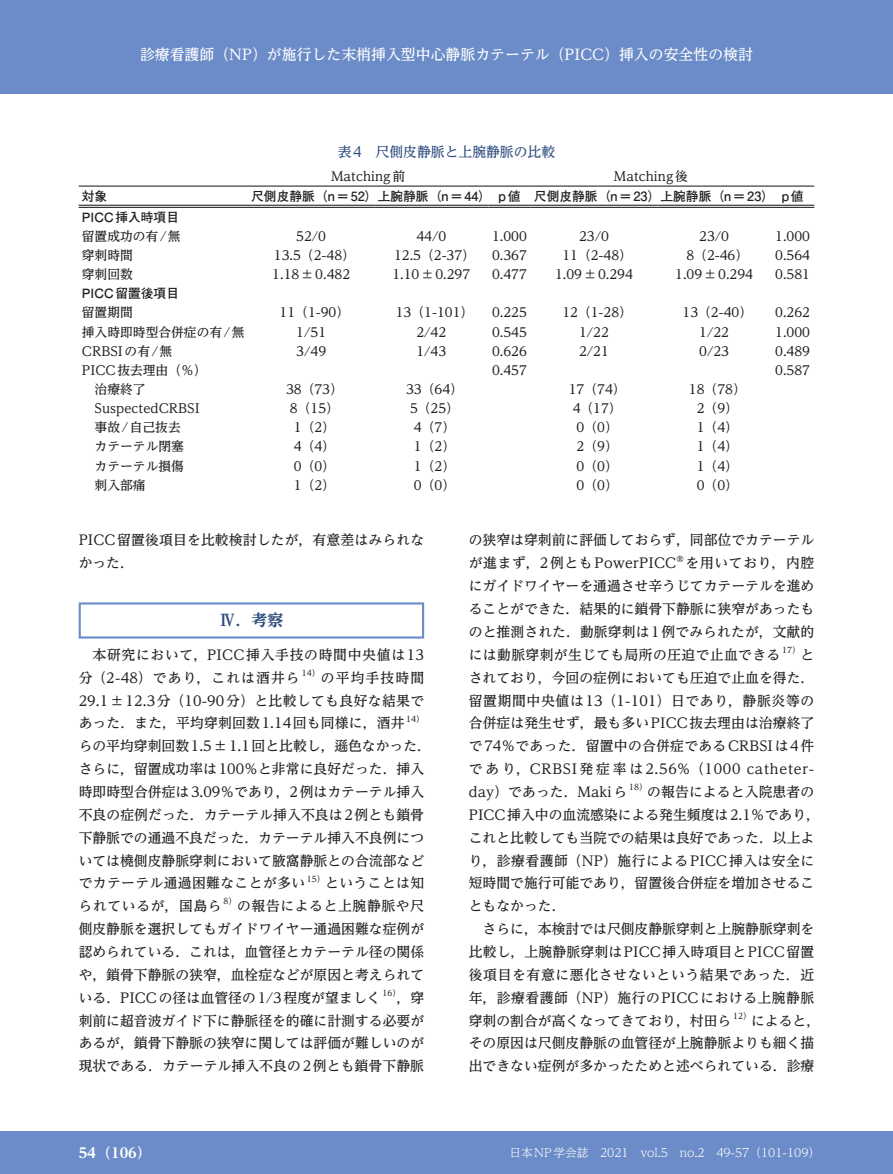
<style>
.page{position:relative;width:893px;height:1174px;background:#fff}
.page>*{position:absolute;margin:0;border:0;box-sizing:border-box;transform-origin:0 0}
.t1{font:700 expanded 15.9px "UD Reimin Pr 6 N";color:#2e4d7e}
.t2{font:500 14.85px "UD Reimin Pr 6 N";color:#fff}
.t3{font:500 13.8px/22.8px "UD Reimin Pr 6 N";letter-spacing:.005em;color:#231f20;text-align:justify}
.t4{font:500 13.8px/22.8px "UD Reimin Pr 6 N";letter-spacing:.05em;color:#231f20}
.t5{font:500 13.8px "UD Reimin Pr 6 N";color:#2e4d7e}
.t6{font:500 13.8px "UD Reimin Pr 6 N";letter-spacing:.045em;color:#231f20}
.t7{font:800 13.8px "UD Reimin Pr 6 N";color:#fff}
.t8{font:500 13.8px "UD Reimin Pr 6 N";letter-spacing:.025em;color:#231f20}
.t9{font:500 12.75px "UD Reimin Pr 6 N";color:#231f20}
.t10{font:700 12.75px "Futo Go B101 Pro";color:#231f20}
.t11{font:300 11.7px "UD Reimin Pr 6 N";color:#fff}
.t12{font:500 8.1px "UD Reimin Pr 6 N";letter-spacing:.005em;color:#231f20}
</style>
<div class="page">
<div style="left:0;top:1131px;width:893px;height:43px;background:#6b8cc8"></div>
<div style="left:0;top:0;width:893px;height:94px;background:#6b8cc8"></div>
<div style="left:79px;top:602px;width:345px;height:36px;background:linear-gradient(to right,#adbfe0,#adbfe0)"></div>
<div style="left:81px;top:604px;width:341px;height:32px;background:#fff"></div>
<hr style="left:79px;top:185px;width:169px;height:2px;background:#231f20">
<hr style="left:248px;top:185px;width:126px;height:2px;background:#231f20">
<hr style="left:374px;top:185px;width:114px;height:2px;background:#231f20">
<hr style="left:488px;top:185px;width:43px;height:2px;background:#231f20">
<hr style="left:531px;top:185px;width:126px;height:2px;background:#231f20">
<hr style="left:657px;top:185px;width:114px;height:2px;background:#231f20">
<hr style="left:771px;top:185px;width:43px;height:2px;background:#231f20">
<hr style="left:79px;top:205px;width:169px;height:1px;background:#231f20">
<hr style="left:79px;top:207px;width:169px;height:1px;background:#231f20">
<hr style="left:248px;top:205px;width:126px;height:1px;background:#231f20">
<hr style="left:248px;top:207px;width:126px;height:1px;background:#231f20">
<hr style="left:374px;top:205px;width:114px;height:1px;background:#231f20">
<hr style="left:374px;top:207px;width:114px;height:1px;background:#231f20">
<hr style="left:488px;top:205px;width:43px;height:1px;background:#231f20">
<hr style="left:488px;top:207px;width:43px;height:1px;background:#231f20">
<hr style="left:531px;top:205px;width:126px;height:1px;background:#231f20">
<hr style="left:531px;top:207px;width:126px;height:1px;background:#231f20">
<hr style="left:657px;top:205px;width:114px;height:1px;background:#231f20">
<hr style="left:657px;top:207px;width:114px;height:1px;background:#231f20">
<hr style="left:771px;top:205px;width:43px;height:1px;background:#231f20">
<hr style="left:771px;top:207px;width:43px;height:1px;background:#231f20">
<p class="t2" style="left:140px;top:42px;width:614px">診療看護師（NP）が施行した末梢挿入型中心静脈カテーテル（PICC）挿入の安全性の検討</p>
<p class="t5" style="left:338px;top:140px;width:219px">表4　尺側皮静脈と上腕静脈の比較</p>
<p class="t9" style="left:331px;top:166px;width:76px">Matching前</p>
<p class="t9" style="left:614px;top:166px;width:76px">Matching後</p>
<p class="t10" style="left:82px;top:185px;width:27px">対象</p>
<p class="t10" style="left:251px;top:185px;width:554px">尺側皮静脈（n＝ 52）上腕静脈（n＝ 44） p値 尺側皮静脈（n＝ 23）上腕静脈（n＝ 23） p値</p>
<p class="t10" style="left:82px;top:207px;width:99px">PICC挿入時項目</p>
<p class="t9" style="left:82px;top:226px;width:100px">留置成功の有/無</p>
<p class="t9" style="left:296px;top:226px;width:31px">52/0</p>
<p class="t9" style="left:416px;top:226px;width:31px">44/0</p>
<p class="t9" style="left:492px;top:226px;width:36px">1.000</p>
<p class="t9" style="left:579px;top:226px;width:31px">23/0</p>
<p class="t9" style="left:699px;top:226px;width:31px">23/0</p>
<p class="t9" style="left:775px;top:226px;width:36px">1.000</p>
<p class="t9" style="left:82px;top:245px;width:53px">穿刺時間</p>
<p class="t9" style="left:274px;top:245px;width:83px">13.5（2-48）</p>
<p class="t9" style="left:394px;top:245px;width:83px">12.5（2-37）</p>
<p class="t9" style="left:492px;top:245px;width:36px">0.367</p>
<p class="t9" style="left:562px;top:245px;width:71px">11（2-48）</p>
<p class="t9" style="left:686px;top:245px;width:63px">8（2-46）</p>
<p class="t9" style="left:775px;top:245px;width:36px">0.564</p>
<p class="t9" style="left:82px;top:264px;width:53px">穿刺回数</p>
<p class="t9" style="left:272px;top:264px;width:79px">1.18±0.482</p>
<p class="t9" style="left:392px;top:264px;width:79px">1.10±0.297</p>
<p class="t9" style="left:492px;top:264px;width:36px">0.477</p>
<p class="t9" style="left:555px;top:264px;width:79px">1.09±0.294</p>
<p class="t9" style="left:675px;top:264px;width:79px">1.09±0.294</p>
<p class="t9" style="left:775px;top:264px;width:36px">0.581</p>
<p class="t10" style="left:82px;top:283px;width:99px">PICC留置後項目</p>
<p class="t9" style="left:82px;top:302px;width:53px">留置期間</p>
<p class="t9" style="left:280px;top:302px;width:71px">11（1-90）</p>
<p class="t9" style="left:396px;top:302px;width:79px">13（1-101）</p>
<p class="t9" style="left:492px;top:302px;width:36px">0.225</p>
<p class="t9" style="left:562px;top:302px;width:71px">12（1-28）</p>
<p class="t9" style="left:682px;top:302px;width:71px">13（2-40）</p>
<p class="t9" style="left:775px;top:302px;width:36px">0.262</p>
<p class="t9" style="left:82px;top:321px;width:164px">挿入時即時型合併症の有/無</p>
<p class="t9" style="left:296px;top:321px;width:31px">1/51</p>
<p class="t9" style="left:416px;top:321px;width:31px">2/42</p>
<p class="t9" style="left:492px;top:321px;width:36px">0.545</p>
<p class="t9" style="left:579px;top:321px;width:31px">1/22</p>
<p class="t9" style="left:699px;top:321px;width:31px">1/22</p>
<p class="t9" style="left:775px;top:321px;width:36px">1.000</p>
<p class="t9" style="left:82px;top:340px;width:92px">CRBSIの有/無</p>
<p class="t9" style="left:296px;top:340px;width:31px">3/49</p>
<p class="t9" style="left:416px;top:340px;width:31px">1/43</p>
<p class="t9" style="left:492px;top:340px;width:36px">0.626</p>
<p class="t9" style="left:579px;top:340px;width:31px">2/21</p>
<p class="t9" style="left:699px;top:340px;width:31px">0/23</p>
<p class="t9" style="left:775px;top:340px;width:36px">0.489</p>
<p class="t9" style="left:82px;top:360px;width:126px">PICC抜去理由（％）</p>
<p class="t9" style="left:492px;top:360px;width:36px">0.457</p>
<p class="t9" style="left:775px;top:360px;width:36px">0.587</p>
<p class="t9" style="left:82px;top:379px;width:65px">　治療終了</p>
<p class="t9" style="left:286px;top:379px;width:58px">38（73）</p>
<p class="t9" style="left:406px;top:379px;width:58px">33（64）</p>
<p class="t9" style="left:569px;top:379px;width:58px">17（74）</p>
<p class="t9" style="left:689px;top:379px;width:58px">18（78）</p>
<p class="t9" style="left:82px;top:398px;width:119px">　SuspectedCRBSI</p>
<p class="t9" style="left:290px;top:398px;width:51px">8（15）</p>
<p class="t9" style="left:410px;top:398px;width:51px">5（25）</p>
<p class="t9" style="left:573px;top:398px;width:51px">4（17）</p>
<p class="t9" style="left:697px;top:398px;width:43px">2（9）</p>
<p class="t9" style="left:82px;top:417px;width:100px">　事故/自己抜去</p>
<p class="t9" style="left:294px;top:417px;width:43px">1（2）</p>
<p class="t9" style="left:414px;top:417px;width:43px">4（7）</p>
<p class="t9" style="left:577px;top:417px;width:43px">0（0）</p>
<p class="t9" style="left:697px;top:417px;width:43px">1（4）</p>
<p class="t9" style="left:82px;top:436px;width:104px">　カテーテル閉塞</p>
<p class="t9" style="left:294px;top:436px;width:43px">4（4）</p>
<p class="t9" style="left:414px;top:436px;width:43px">1（2）</p>
<p class="t9" style="left:577px;top:436px;width:43px">2（9）</p>
<p class="t9" style="left:697px;top:436px;width:43px">1（4）</p>
<p class="t9" style="left:82px;top:455px;width:104px">　カテーテル損傷</p>
<p class="t9" style="left:294px;top:455px;width:43px">0（0）</p>
<p class="t9" style="left:414px;top:455px;width:43px">1（2）</p>
<p class="t9" style="left:577px;top:455px;width:43px">0（0）</p>
<p class="t9" style="left:697px;top:455px;width:43px">1（4）</p>
<p class="t9" style="left:82px;top:474px;width:65px">　刺入部痛</p>
<p class="t9" style="left:294px;top:474px;width:43px">1（2）</p>
<p class="t9" style="left:414px;top:474px;width:43px">0（0）</p>
<p class="t9" style="left:577px;top:474px;width:43px">0（0）</p>
<p class="t9" style="left:697px;top:474px;width:43px">0（0）</p>
<p class="t3" style="left:79px;top:528px;width:347px">PICC留置後項目を比較検討したが，有意差はみられなかった．</p>
<p class="t1" style="left:220px;top:607px;width:65px">Ⅳ．考察</p>
<p class="t4" style="left:79px;top:643px;width:347px;text-indent:14px">本研究において，PICC挿入手技の時間中央値は13分（2-48）であり，これは酒井ら</p>
<p class="t12" style="left:302px;top:666px;width:20px">14）</p>
<p class="t3" style="left:79px;top:665px;width:347px;text-indent:242px">の平均手技時間29.1±12.3分（10-90分）と比較しても良好な結果であった．また，平均穿刺回数1.14回も同様に，酒井</p>
<p class="t12" style="left:406px;top:712px;width:19px">14）</p>
<p class="t3" style="left:79px;top:734px;width:354px;text-align:left">らの平均穿刺回数1.5±1.1回と比較し，遜色なかった．さらに，留置成功率は100％と非常に良好だった．挿入時即時型合併症は3.09％であり，2例はカテーテル挿入不良の症例だった．カテーテル挿入不良は2例とも鎖骨下静脈での通過不良だった．カテーテル挿入不良例については橈側皮静脈穿刺において腋窩静脈との合流部などでカテーテル通過困難なことが多い</p>
<p class="t12" style="left:307px;top:872px;width:20px">15）</p>
<p class="t8" style="left:325px;top:872px;width:100px">ということは知</p>
<p class="t6" style="left:79px;top:894px;width:145px">られているが，国島ら</p>
<p class="t12" style="left:224px;top:894px;width:15px">8）</p>
<p class="t3" style="left:79px;top:894px;width:347px;text-indent:158px">の報告によると上腕静脈や尺側皮静脈を選択してもガイドワイヤー通過困難な症例が認められている．これは，血管径とカテーテル径の関係や，鎖骨下静脈の狭窄，血栓症などが原因と考えられている．PICCの径は血管径の1/3程度が望ましく</p>
<p class="t12" style="left:382px;top:986px;width:19px">16）</p>
<p class="t3" style="left:79px;top:985px;width:347px;text-indent:318px">，穿刺前に超音波ガイド下に静脈径を的確に計測する必要があるが，鎖骨下静脈の狭窄に関しては評価が難しいのが現状である．カテーテル挿入不良の2例とも鎖骨下静脈</p>
<p class="t3" style="left:469px;top:528px;width:347px">の狭窄は穿刺前に評価しておらず，同部位でカテーテルが進まず，2例ともPowerPICC</p>
<p class="t12" style="left:676px;top:552px;width:9px">®</p>
<p class="t3" style="left:469px;top:551px;width:347px;text-indent:217px">を用いており，内腔にガイドワイヤーを通過させ辛うじてカテーテルを進めることができた．結果的に鎖骨下静脈に狭窄があったものと推測された．動脈穿刺は1例でみられたが，文献的には動脈穿刺が生じても局所の圧迫で止血できる</p>
<p class="t12" style="left:782px;top:643px;width:20px">17）</p>
<p class="t3" style="left:469px;top:643px;width:347px;text-indent:332px">とされており，今回の症例においても圧迫で止血を得た．留置期間中央値は13（1-101）日であり，静脈炎等の合併症は発生せず，最も多いPICC抜去理由は治療終了で74％であった．留置中の合併症であるCRBSIは4件であり，CRBSI発症率は2.56％（1000 catheter&shy;day）であった．Makiら</p>
<p class="t12" style="left:629px;top:780px;width:19px">18）</p>
<p class="t3" style="left:469px;top:780px;width:353px;text-align:left;text-indent:178px">の報告によると入院患者の<br>PICC挿入中の血流感染による発生頻度は2.1％であり，これと比較しても当院での結果は良好であった．以上より，診療看護師（NP）施行によるPICC挿入は安全に短時間で施行可能であり，留置後合併症を増加させることもなかった．</p>
<p class="t3" style="left:469px;top:917px;width:347px;text-indent:14px">さらに，本検討では尺側皮静脈穿刺と上腕静脈穿刺を比較し，上腕静脈穿刺はPICC挿入時項目とPICC留置後項目を有意に悪化させないという結果であった．近年，診療看護師（NP）施行のPICCにおける上腕静脈穿刺の割合が高くなってきており，村田ら</p>
<p class="t12" style="left:733px;top:1009px;width:19px">12）</p>
<p class="t3" style="left:469px;top:1008px;width:353px;text-align:left;text-indent:282px">によると，その原因は尺側皮静脈の血管径が上腕静脈よりも細く描出できない症例が多かったためと述べられている．診療</p>
<p class="t7" style="left:79px;top:1141px;width:73px">54（106）</p>
<p class="t11" style="left:509px;top:1143px;width:312px">日本NP学会誌　2021　vol.5　no.2　49-57（101-109）</p>
</div>
